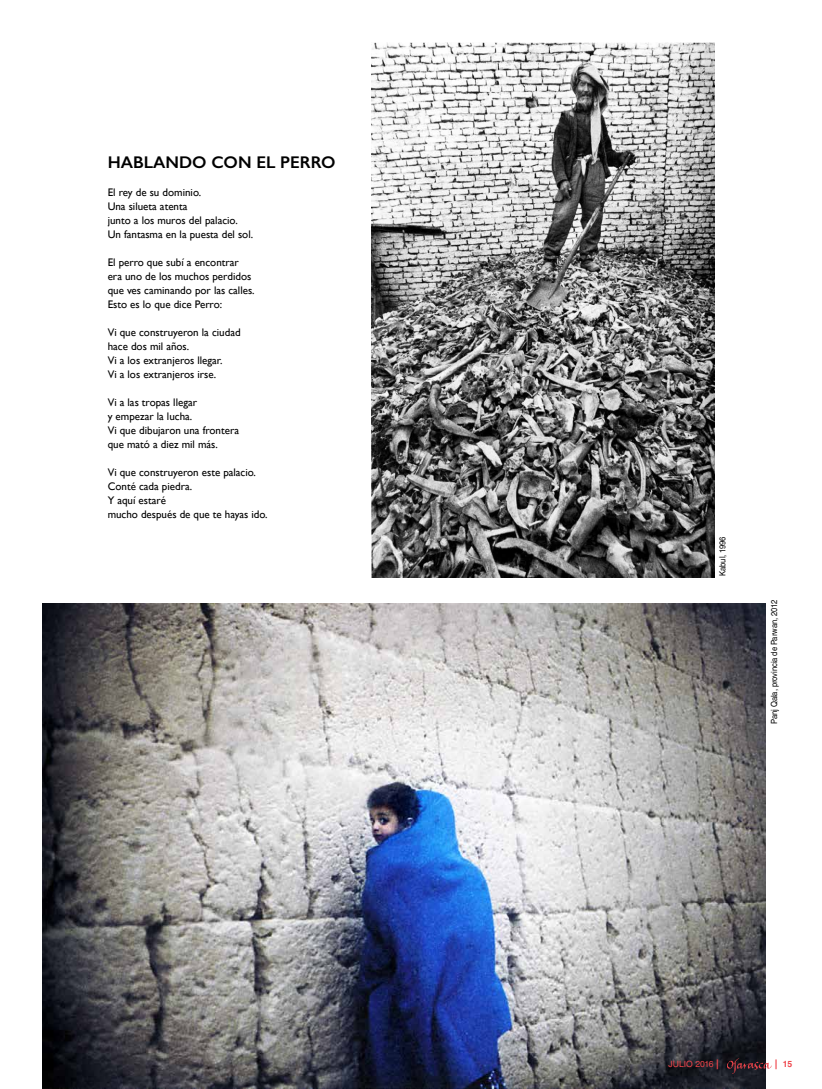
<style>
.page{position:relative;width:822px;height:1089px;background:#fff}
.page>*{position:absolute;margin:0;border:0;box-sizing:border-box;transform-origin:0 0}
.t1{font:600 17px "Gill Sans";color:#000}
.t2{font:11px/14px "Gill Sans";color:#000}
.t3{font:8.7px "Helvetica LT Std";color:#ef454b}
.t4{font:700 8.7px "Helvetica LT Std";color:#ef454b}
.t5{font:8.5px "Helvetica LT Std";letter-spacing:-.01em;color:#000;scale:.9 1}
.s1{font-weight:700;font-size:9.7px}
.s2{font-size:9.7px}
</style>
<div class="page">
<img style="left:43px;top:604px;width:722px;height:485px">
<img style="left:728px;top:1056px;width:43px;height:19px">
<img style="left:371px;top:43px;width:343px;height:534px">
<h1 class="t1" style="left:108px;top:152px;width:229px">HABLANDO CON EL PERRO</h1>
<p class="t2" style="left:108px;top:185px;width:147px">El rey de su dominio.<br>Una silueta atenta<br>junto a los muros del palacio.<br>Un fantasma en la puesta del sol.</p>
<p class="t2" style="left:108px;top:255px;width:148px">El perro que subí a encontrar era uno de los muchos perdidos que ves caminando por las calles.<br>Esto es lo que dice Perro:</p>
<p class="t2" style="left:108px;top:325px;width:134px">Vi que construyeron la ciudad hace dos mil años.<br>Vi a los extranjeros llegar.<br>Vi a los extranjeros irse.</p>
<p class="t2" style="left:108px;top:395px;width:133px">Vi a las tropas llegar<br>y empezar la lucha.<br>Vi que dibujaron una frontera que mató a diez mil más.</p>
<p class="t2" style="left:108px;top:465px;width:161px">Vi que construyeron este palacio.<br>Conté cada piedra.<br>Y aquí estaré<br>mucho después de que te hayas ido.</p>
<p class="t5" style="left:717px;top:576px;width:45px;rotate:-90deg">Kabul, 1996</p>
<p class="t5" style="left:769px;top:724px;width:139px;rotate:-90deg">Panj Qala, provincia de Parwan, 2012</p>
<p class="t3" style="left:669px;top:1059px;width:52px">JULIO 2016 <span class="s1">|</span></p>
<p class="t4" style="left:775px;top:1059px;width:19px"><span class="s2">|</span> 15</p>
</div>
